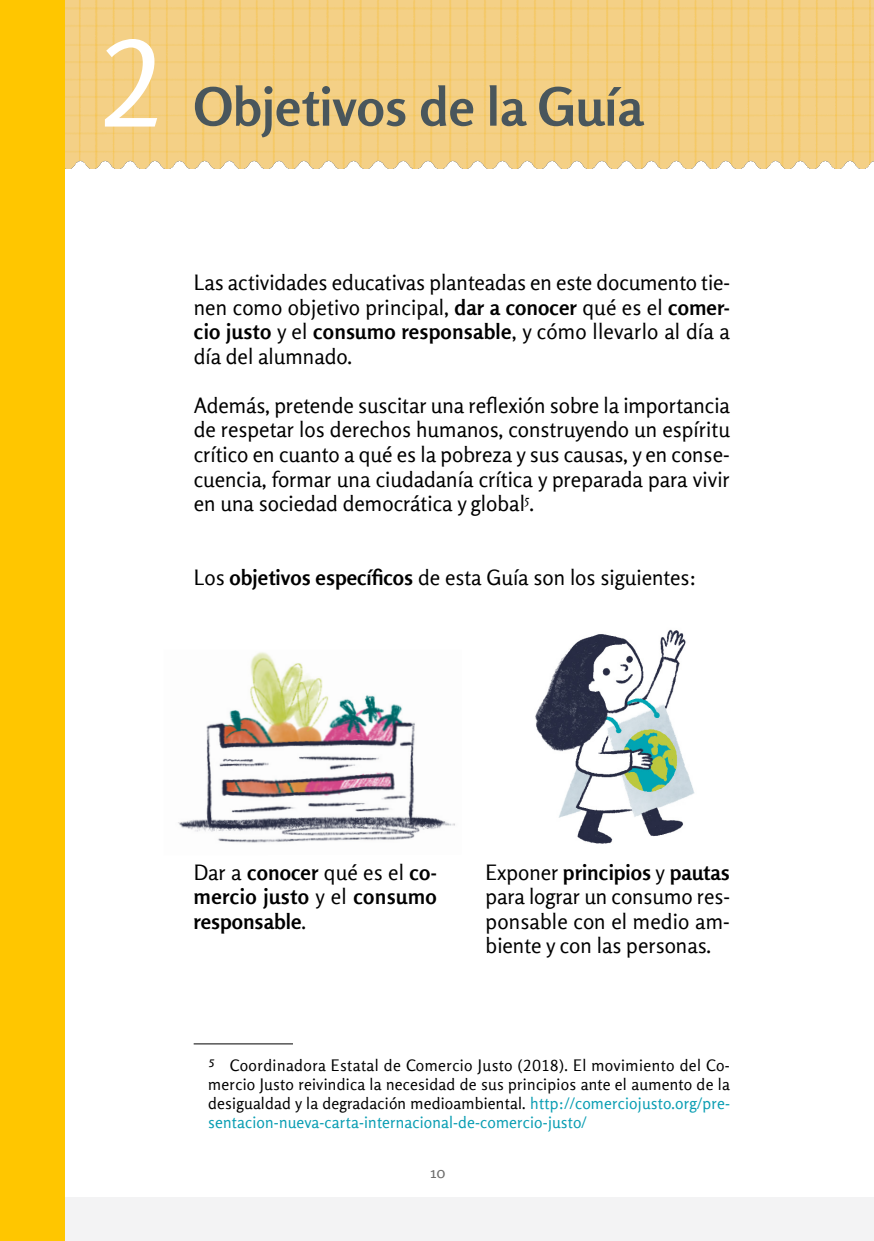
<style>
.page{position:relative;width:874px;height:1241px;background:#fff}
.page>*{position:absolute;margin:0;border:0;box-sizing:border-box;transform-origin:0 0}
.t1{font:123.2px "Rosario";color:#fff}
.t2{font:700 52.5px "Rosario";color:#49565c}
.t3{font:21px/24.5px "Rosario";color:#000;text-align:justify}
.t4{font:700 21px/24.5px "Rosario";letter-spacing:.005em;color:#000;text-align:justify}
.t5{font:15.75px/19.2px "Rosario";letter-spacing:.01em;color:#000;text-align:justify}
.t6{font:15.75px "Rosario";color:#6d6d6c}
.s1{font-weight:700}
.s2{font-weight:400}
.s3{color:#0a9eb3}
</style>
<div class="page">
<div style="left:0;top:1197px;width:873px;height:43px;background:#f3f3f4"></div>
<img style="left:178px;top:652px;width:277px;height:191px">
<img style="left:535px;top:629px;width:160px;height:215px">
<img style="left:64px;top:0;width:809px;height:168px">
<div style="left:0;top:0;width:64px;height:1240px;background:#ffc600"></div>
<hr style="left:193px;top:1043px;width:100px;height:1px;background:#000">
<h1 class="t1" style="left:98px;top:-14px;width:68px">2</h1>
<h2 class="t2" style="left:194px;top:64px;width:451px">Objetivos de la Guía</h2>
<p class="t3" style="left:193px;top:269px;width:537px">Las actividades educativas planteadas en este documento tie&shy;nen como objetivo principal, <span class="s1">dar a conocer</span> qué es el <span class="s1">comer&shy;cio justo</span> y el <span class="s1">consumo responsable</span>, y cómo llevarlo al día a día del alumnado.</p>
<p class="t3" style="left:193px;top:391px;width:537px">Además, pretende suscitar una reflexión sobre la importancia de respetar los derechos humanos, construyendo un espíritu crítico en cuanto a qué es la pobreza y sus causas, y en conse&shy;cuencia, formar una ciudadanía crítica y preparada para vivir en una sociedad democrática y global<sup>5</sup>.</p>
<p class="t3" style="left:193px;top:563px;width:504px">Los <span class="s1">objetivos específicos</span> de esta Guía son los siguientes:</p>
<p class="t4" style="left:193px;top:858px;width:245px"><span class="s2">Dar a</span> conocer <span class="s2">qué es el</span> co&shy;mercio justo <span class="s2">y el</span> consumo responsable<span class="s2">.</span></p>
<p class="t3" style="left:485px;top:858px;width:246px">Exponer <span class="s1">principios</span> y <span class="s1">pautas </span>para lograr un consumo res&shy;ponsable con el medio am&shy;biente y con las personas.</p>
<p class="t5" style="left:208px;top:1053px;width:523px">5 Coordinadora Estatal de Comercio Justo (2018). El movimiento del Co&shy;mercio Justo reivindica la necesidad de sus principios ante el aumento de la desigualdad y la degradación medioambiental. <span class="s3">http://comerciojusto.org/pre&shy;sentacion-nueva-carta-internacional-de-comercio-justo/</span></p>
<p class="t6" style="left:430px;top:1159px;width:17px">10</p>
</div>
